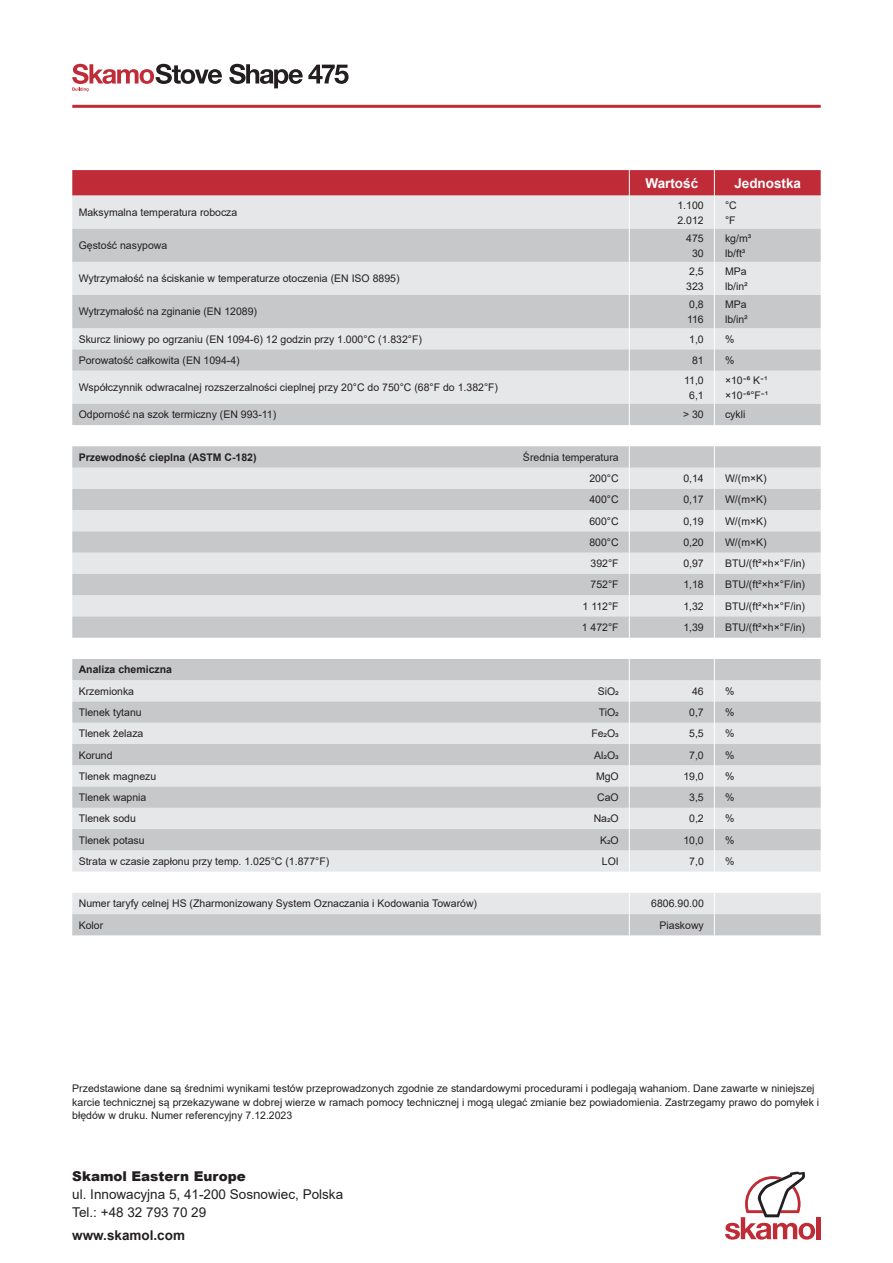
<style>
.page{position:relative;width:893px;height:1263px;background:#fff}
.page>*{position:absolute;margin:0;border:0;box-sizing:border-box;transform-origin:0 0}
.t1{font:13.5px/18px "Arial";color:#231f20}
.t2{font:900 13.5px "Arial";color:#231f20}
.t3{font:700 13.5px "Arial";color:#fff}
.t4{font:700 13.5px "Arial";color:#231f20}
.t5{font:10.5px/15px "Arial";color:#231f20}
.t6{font:700 10.5px "Arial";color:#231f20}
</style>
<div class="page">
<svg style="left:229px;top:64px;width:120px;height:24px"></svg>
<svg style="left:72px;top:64px;width:150px;height:27px"></svg>
<svg style="left:72px;top:170px;width:749px;height:26px;background:#c0313c"></svg>
<hr style="left:72px;top:105px;width:749px;height:3px;background:#bf2b37">
<div style="left:816px;top:1217px;width:5px;height:22px;background:#bf2b37"></div>
<svg style="left:725px;top:1171px;width:90px;height:68px"></svg>
<div style="left:72px;top:196px;width:749px;height:33px;background:#e6e7e9"></div>
<svg style="left:72px;top:229px;width:749px;height:706px;background:#d9dadc"></svg>
<hr style="left:629px;top:196px;width:1px;height:33px;background:#fff">
<hr style="left:714px;top:196px;width:1px;height:33px;background:#fff">
<hr style="left:629px;top:229px;width:1px;height:33px;background:#fff">
<hr style="left:714px;top:229px;width:1px;height:33px;background:#fff">
<hr style="left:629px;top:262px;width:1px;height:33px;background:#fff">
<hr style="left:714px;top:262px;width:1px;height:33px;background:#fff">
<hr style="left:629px;top:295px;width:1px;height:33px;background:#fff">
<hr style="left:714px;top:295px;width:1px;height:33px;background:#fff">
<svg style="left:629px;top:328px;width:1px;height:43px"></svg>
<svg style="left:714px;top:328px;width:1px;height:43px"></svg>
<hr style="left:629px;top:371px;width:1px;height:33px;background:#fff">
<hr style="left:714px;top:371px;width:1px;height:33px;background:#fff">
<svg style="left:629px;top:404px;width:1px;height:21px"></svg>
<svg style="left:714px;top:404px;width:1px;height:21px"></svg>
<svg style="left:629px;top:446px;width:1px;height:192px"></svg>
<svg style="left:714px;top:446px;width:1px;height:192px"></svg>
<svg style="left:629px;top:659px;width:1px;height:212px"></svg>
<svg style="left:714px;top:659px;width:1px;height:212px"></svg>
<svg style="left:629px;top:893px;width:1px;height:42px"></svg>
<svg style="left:714px;top:893px;width:1px;height:42px"></svg>
<p class="t3" style="left:645px;top:173px;width:54px">Wartość</p>
<p class="t3" style="left:734px;top:173px;width:68px">Jednostka</p>
<p class="t5" style="left:79px;top:205px;width:160px">Maksymalna temperatura robocza</p>
<p class="t5" style="left:677px;top:197px;width:28px">1.100<br>2.012</p>
<p class="t5" style="left:725px;top:197px;width:13px">°C °F</p>
<p class="t5" style="left:79px;top:238px;width:90px">Gęstość nasypowa</p>
<p class="t5" style="left:686px;top:230px;width:19px;text-align:center">475<br>30</p>
<p class="t5" style="left:725px;top:230px;width:28px">kg/m³ lb/ft³</p>
<p class="t5" style="left:79px;top:271px;width:322px">Wytrzymałość na ściskanie w temperaturze otoczenia (EN ISO 8895)</p>
<p class="t5" style="left:686px;top:264px;width:19px">2,5<br>323</p>
<p class="t5" style="left:725px;top:264px;width:24px">MPa lb/in²</p>
<p class="t5" style="left:79px;top:304px;width:180px">Wytrzymałość na zginanie (EN 12089)</p>
<p class="t5" style="left:687px;top:297px;width:18px">0,8<br>116</p>
<p class="t5" style="left:725px;top:297px;width:24px">MPa lb/in²</p>
<p class="t5" style="left:79px;top:331px;width:345px">Skurcz liniowy po ogrzaniu (EN 1094-6) 12 godzin przy 1.000°C (1.832°F)</p>
<p class="t5" style="left:689px;top:331px;width:16px">1,0</p>
<p class="t5" style="left:725px;top:331px;width:11px">%</p>
<p class="t5" style="left:79px;top:353px;width:163px">Porowatość całkowita (EN 1094-4)</p>
<p class="t5" style="left:692px;top:353px;width:13px">81</p>
<p class="t5" style="left:725px;top:353px;width:11px">%</p>
<p class="t5" style="left:79px;top:380px;width:421px">Współczynnik odwracalnej rozszerzalności cieplnej przy 20°C do 750°C (68°F do 1.382°F)</p>
<p class="t5" style="left:684px;top:372px;width:21px;text-align:center">11,0<br>6,1</p>
<p class="t5" style="left:725px;top:372px;width:45px">× 1 0 K⁶־ ¹־ ×10־⁶°F ¹־</p>
<p class="t5" style="left:79px;top:407px;width:199px">Odporność na szok termiczny (EN 993-11)</p>
<p class="t5" style="left:683px;top:407px;width:22px">&gt; 30</p>
<p class="t5" style="left:725px;top:407px;width:22px">cykli</p>
<p class="t6" style="left:79px;top:450px;width:179px">Przewodność cieplna (ASTM C-182)</p>
<p class="t5" style="left:523px;top:446px;width:97px;line-height:21.3px;text-align:right">Średnia temperatura<br>200°C</p>
<p class="t5" style="left:683px;top:471px;width:22px">0,14</p>
<p class="t5" style="left:725px;top:471px;width:43px">W/(m×K)</p>
<p class="t5" style="left:589px;top:492px;width:31px">400°C</p>
<p class="t5" style="left:683px;top:492px;width:22px">0,17</p>
<p class="t5" style="left:725px;top:492px;width:43px">W/(m×K)</p>
<p class="t5" style="left:589px;top:513px;width:31px">600°C</p>
<p class="t5" style="left:683px;top:513px;width:22px">0,19</p>
<p class="t5" style="left:725px;top:513px;width:43px">W/(m×K)</p>
<p class="t5" style="left:589px;top:535px;width:31px">800°C</p>
<p class="t5" style="left:683px;top:535px;width:22px">0,20</p>
<p class="t5" style="left:725px;top:535px;width:43px">W/(m×K)</p>
<p class="t5" style="left:591px;top:556px;width:30px">392°F</p>
<p class="t5" style="left:683px;top:556px;width:22px">0,97</p>
<p class="t5" style="left:725px;top:556px;width:82px">BTU/(ft²×h×°F/in)</p>
<p class="t5" style="left:591px;top:577px;width:30px">752°F</p>
<p class="t5" style="left:683px;top:577px;width:22px">1,18</p>
<p class="t5" style="left:725px;top:577px;width:82px">BTU/(ft²×h×°F/in)</p>
<p class="t5" style="left:583px;top:598px;width:38px">1 112°F</p>
<p class="t5" style="left:683px;top:598px;width:22px">1,32</p>
<p class="t5" style="left:725px;top:598px;width:82px">BTU/(ft²×h×°F/in)</p>
<p class="t5" style="left:582px;top:620px;width:38px">1 472°F</p>
<p class="t5" style="left:683px;top:620px;width:22px">1,39</p>
<p class="t5" style="left:725px;top:620px;width:82px">BTU/(ft²×h×°F/in)</p>
<p class="t6" style="left:79px;top:662px;width:95px">Analiza chemiczna</p>
<p class="t5" style="left:79px;top:683px;width:57px">Krzemionka</p>
<p class="t5" style="left:598px;top:683px;width:22px">SiO2</p>
<p class="t5" style="left:692px;top:683px;width:13px">46</p>
<p class="t5" style="left:725px;top:683px;width:11px">%</p>
<p class="t5" style="left:79px;top:705px;width:65px">Tlenek tytanu</p>
<p class="t5" style="left:599px;top:705px;width:22px">TiO2</p>
<p class="t5" style="left:689px;top:705px;width:16px">0,7</p>
<p class="t5" style="left:725px;top:705px;width:11px">%</p>
<p class="t5" style="left:79px;top:726px;width:66px">Tlenek żelaza</p>
<p class="t5" style="left:591px;top:726px;width:29px">Fe2O3</p>
<p class="t5" style="left:689px;top:726px;width:16px">5,5</p>
<p class="t5" style="left:725px;top:726px;width:11px">%</p>
<p class="t5" style="left:79px;top:747px;width:35px">Korund</p>
<p class="t5" style="left:594px;top:747px;width:26px">Al2O3</p>
<p class="t5" style="left:689px;top:747px;width:16px">7,0</p>
<p class="t5" style="left:725px;top:747px;width:11px">%</p>
<p class="t5" style="left:79px;top:768px;width:79px">Tlenek magnezu</p>
<p class="t5" style="left:596px;top:768px;width:24px">MgO</p>
<p class="t5" style="left:683px;top:768px;width:22px">19,0</p>
<p class="t5" style="left:725px;top:768px;width:11px">%</p>
<p class="t5" style="left:79px;top:790px;width:69px">Tlenek wapnia</p>
<p class="t5" style="left:597px;top:790px;width:23px">CaO</p>
<p class="t5" style="left:689px;top:790px;width:16px">3,5</p>
<p class="t5" style="left:725px;top:790px;width:11px">%</p>
<p class="t5" style="left:79px;top:811px;width:59px">Tlenek sodu</p>
<p class="t5" style="left:594px;top:811px;width:27px">Na2O</p>
<p class="t5" style="left:689px;top:811px;width:16px">0,2</p>
<p class="t5" style="left:725px;top:811px;width:11px">%</p>
<p class="t5" style="left:79px;top:832px;width:67px">Tlenek potasu</p>
<p class="t5" style="left:600px;top:832px;width:20px">K2O</p>
<p class="t5" style="left:683px;top:832px;width:22px">10,0</p>
<p class="t5" style="left:725px;top:832px;width:11px">%</p>
<p class="t5" style="left:79px;top:853px;width:252px">Strata w czasie zapłonu przy temp. 1.025°C (1.877°F)</p>
<p class="t5" style="left:602px;top:853px;width:18px">LOI</p>
<p class="t5" style="left:689px;top:853px;width:16px">7,0</p>
<p class="t5" style="left:725px;top:853px;width:11px">%</p>
<p class="t5" style="left:79px;top:896px;width:400px">Numer taryfy celnej HS (Zharmonizowany System Oznaczania i Kodowania Towarów)</p>
<p class="t5" style="left:651px;top:896px;width:54px">6806.90.00</p>
<p class="t5" style="left:79px;top:917px;width:26px">Kolor</p>
<p class="t5" style="left:659px;top:917px;width:46px">Piaskowy</p>
<p class="t5" style="left:72px;top:1081px;width:748px;line-height:13.5px">Przedstawione dane są średnimi wynikami testów przeprowadzonych zgodnie ze standardowymi procedurami i podlegają wahaniom. Dane zawarte w niniejszej karcie technicznej są przekazywane w dobrej wierze w ramach pomocy technicznej i mogą ulegać zmianie bez powiadomienia. Zastrzegamy prawo do pomyłek i błędów w druku. Numer referencyjny 7.12.2023</p>
<p class="t2" style="left:72px;top:1166px;width:175px">Skamol Eastern Europe</p>
<p class="t1" style="left:72px;top:1185px;width:272px">ul. Innowacyjna 5, 41-200 Sosnowiec, Polska<br>Tel.: +48 32 793 70 29</p>
<p class="t4" style="left:72px;top:1225px;width:114px">www.skamol.com</p>
</div>
